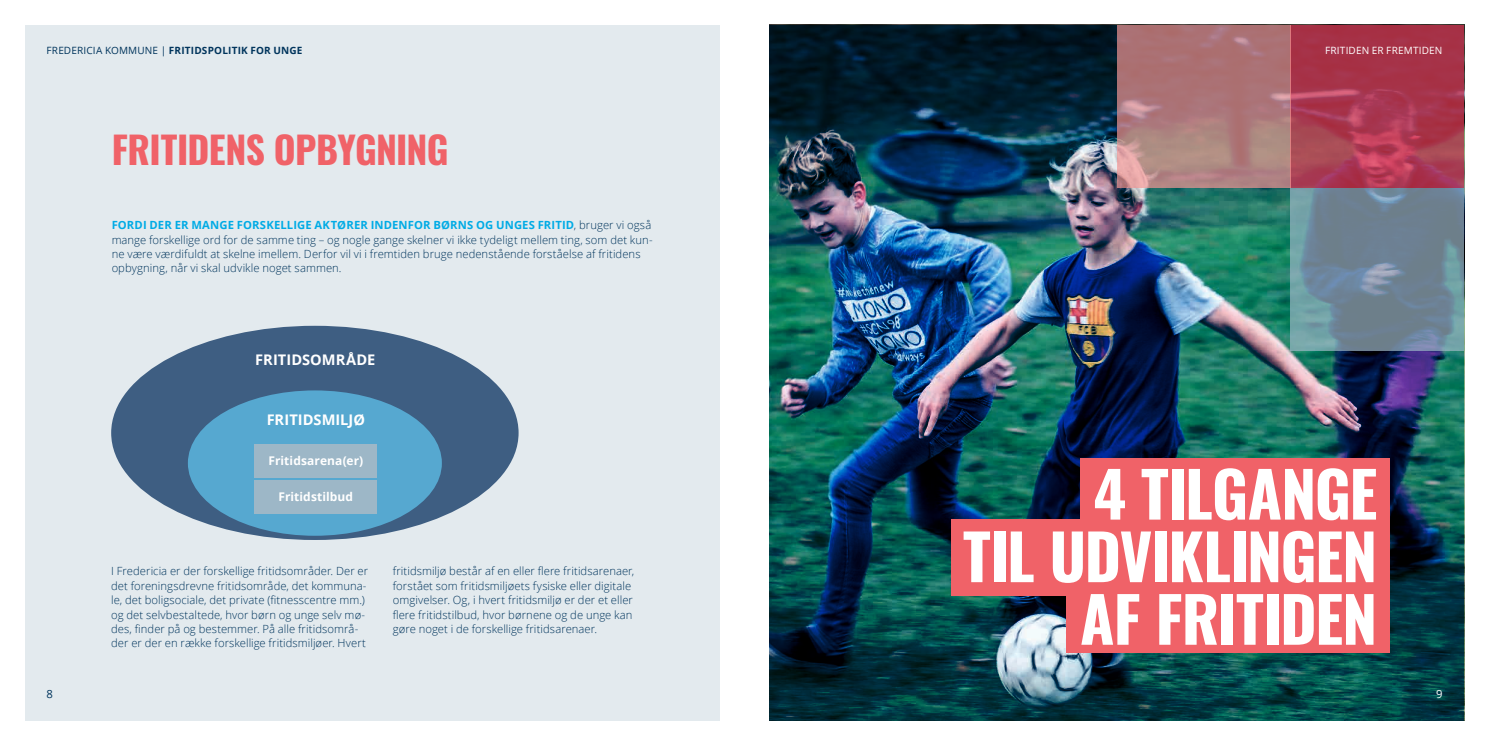
<style>
.page{position:relative;width:1489px;height:745px;background:#fff}
.page>*{position:absolute;margin:0;border:0;box-sizing:border-box;transform-origin:0 0}
.FK_rubrik{font:700 62.5px "Oswald";letter-spacing:-.015em;color:#fff}
.FK_rubrik-2{font:700 37.5px "Oswald";letter-spacing:-.02em;color:#f06268}
.FK_bokstekst_negativ{font:700 14.62px "Open Sans";color:#fff}
.FK_bokstekst_negativ-2{font:700 12px "Open Sans";letter-spacing:.005em;color:#fff}
.FK_brød{font:300 11.25px/14.4px "Open Sans";letter-spacing:.005em;color:#00345c}
.t1{font:11.25px "Open Sans";color:#00345c}
.t2{font:11.25px "Open Sans";color:#fff}
.t3{font:700 10px "Open Sans";letter-spacing:.02em;color:#00345c}
.t4{font:10px "Open Sans";letter-spacing:.02em;color:#fff}
.s1{font-weight:400}
.s2{font-weight:700;color:#00abe5}
</style>
<div class="page">
<div style="left:25px;top:25px;width:694px;height:694px;background:#e3eaee"></div>
<div style="left:111px;top:325px;width:407px;height:214px;background:#3e5e82;border-radius:50%"></div>
<div style="left:188px;top:390px;width:254px;height:145px;background:#56a8d0;border-radius:50%"></div>
<div style="left:254px;top:443px;width:123px;height:34px;background:#9db7c7"></div>
<div style="left:254px;top:479px;width:123px;height:34px;background:#9db7c7"></div>
<img style="left:769px;top:25px;width:694px;height:695px">
<div style="left:951px;top:519px;width:438px;height:77px;background:#f06268"></div>
<div style="left:1065px;top:576px;width:324px;height:77px;background:#f06268"></div>
<div style="left:1080px;top:457px;width:309px;height:77px;background:#f06268"></div>
<svg style="left:1290px;top:25px;width:173px;height:163px;background:#aa384f"></svg>
<svg style="left:1290px;top:188px;width:173px;height:162px;background:#6f8898"></svg>
<svg style="left:1116px;top:25px;width:174px;height:163px;background:#ae7b7c"></svg>
<p class="t3" style="left:47px;top:43px;width:257px"><span class="s1">FREDERICIA KOMMUNE |</span> FRITIDSPOLITIK FOR UNGE</p>
<p class="FK_rubrik-2" style="left:112px;top:130px;width:338px">FRITIDENS OPBYGNING</p>
<p class="FK_brød" style="left:112px;top:217px;width:542px"><span class="s2">FORDI DER ER MANGE FORSKELLIGE AKTØRER INDENFOR BØRNS OG UNGES FRITID</span>, bruger vi også mange forskellige ord for de samme ting – og nogle gange skelner vi ikke tydeligt mellem ting, som det kun&shy;ne være værdifuldt at skelne imellem. Derfor vil vi i fremtiden bruge nedenstående forståelse af fritidens opbygning, når vi skal udvikle noget sammen.</p>
<p class="FK_bokstekst_negativ" style="left:255px;top:349px;width:122px">FRITIDSOMRÅDE</p>
<p class="FK_bokstekst_negativ" style="left:267px;top:409px;width:100px">FRITIDSMILJØ</p>
<p class="FK_bokstekst_negativ-2" style="left:269px;top:452px;width:96px">Fritidsarena(er)</p>
<p class="FK_bokstekst_negativ-2" style="left:278px;top:488px;width:76px">Fritidstilbud</p>
<p class="t1" style="left:47px;top:686px;width:8px">8</p>
<p class="FK_brød" style="left:111px;top:563px;width:258px">I Fredericia er der forskellige fritidsområder. Der er det foreningsdrevne fritidsområde, det kommuna&shy;le, det boligsociale, det private (fitnesscentre mm.) og det selvbestaltede, hvor børn og unge selv mø&shy;des, finder på og bestemmer. På alle fritidsområ&shy;der er der en række forskellige fritidsmiljøer. Hvert</p>
<p class="FK_brød" style="left:393px;top:563px;width:243px">fritidsmiljø består af en eller flere fritidsarenaer, forstået som fritidsmiljøets fysiske eller digitale omgivelser. Og, i hvert fritidsmiljø er der et eller flere fritidstilbud, hvor børnene og de unge kan gøre noget i de forskellige fritidsarenaer.</p>
<p class="t4" style="left:1324px;top:44px;width:119px">FRITIDEN ER FREMTIDEN</p>
<p class="FK_rubrik" style="left:1093px;top:461px;width:285px">4 TILGANGE</p>
<p class="FK_rubrik" style="left:962px;top:523px;width:416px">TIL UDVIKLINGEN</p>
<p class="FK_rubrik" style="left:1079px;top:586px;width:299px">AF FRITIDEN</p>
<p class="t2" style="left:1435px;top:685px;width:8px">9</p>
</div>
